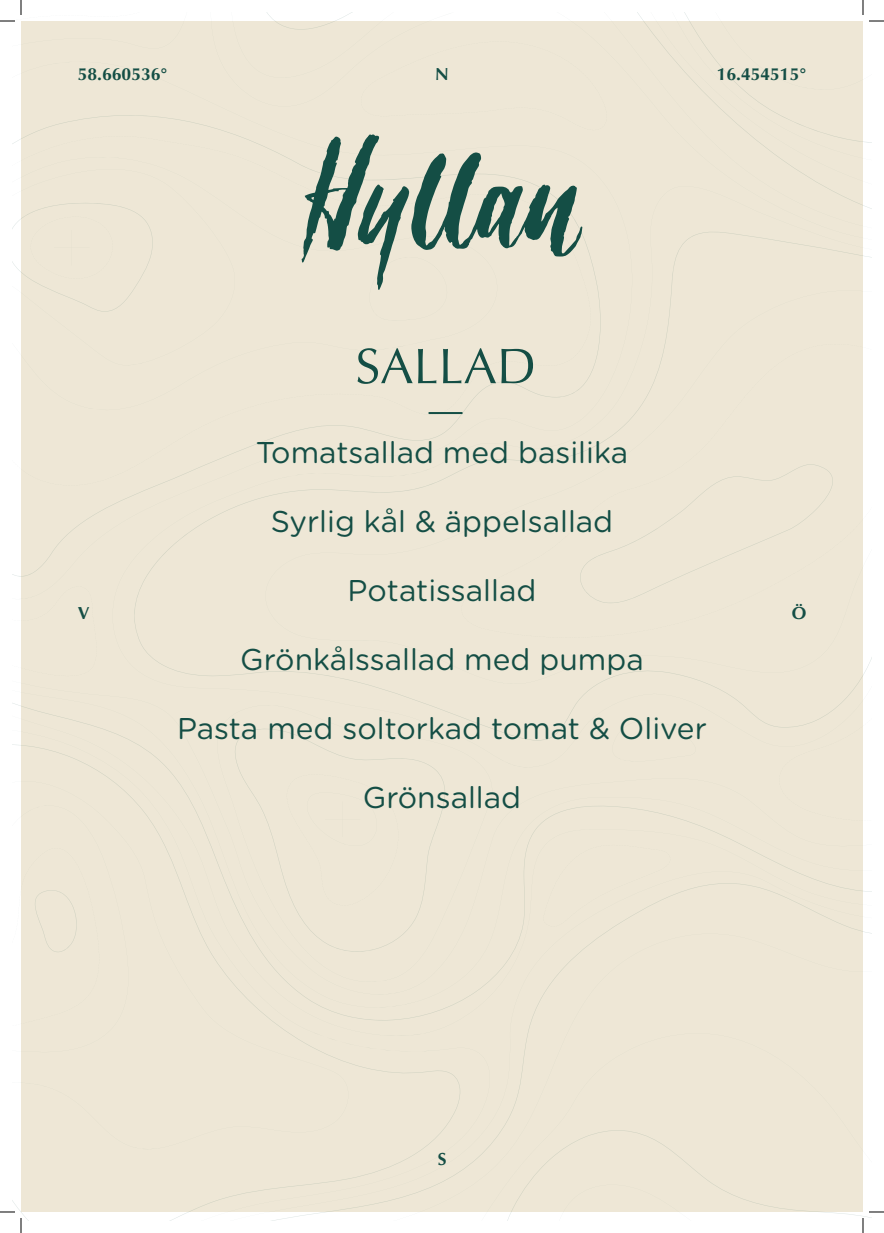
<style>
.page{position:relative;width:884px;height:1233px;background:#fff}
.page>*{position:absolute;margin:0;border:0;box-sizing:border-box;transform-origin:0 0}
.t1{font:50px "Optima";color:#144e45}
.t2{font:30px "Gotham Rounded";color:#144e45}
.t3{font:700 17.5px "Optima";color:#144e45}
</style>
<div class="page">
<div style="left:21px;top:12px;width:850px;height:830px;background:#eee7d6"></div>
<svg style="left:278px;top:12px;width:593px;height:154px;background:#efe9d9"></svg>
<div style="left:21px;top:678px;width:328px;height:164px;background:#eee7d6"></div>
<div style="left:12px;top:842px;width:859px;height:378px;background:#eee7d6"></div>
<div style="left:579px;top:462px;width:292px;height:358px;background:#eee7d6"></div>
<svg style="left:12px;top:202px;width:141px;height:474px;background:#eee8d8"></svg>
<svg style="left:12px;top:701px;width:117px;height:366px;background:#efe8d8"></svg>
<div style="left:287px;top:774px;width:111px;height:131px;background:#eee7d6"></div>
<div style="left:148px;top:1033px;width:723px;height:187px;background:#eee7d6"></div>
<div style="left:543px;top:845px;width:127px;height:81px;background:#eee7d6"></div>
<svg style="left:302px;top:42px;width:305px;height:280px;background:#d0d2c2"></svg>
<hr style="left:429px;top:412px;width:33px;height:2px;background:#144e45">
<svg style="left:0;top:1211px;width:15px;height:1px"></svg>
<svg style="left:0;top:0;width:218px;height:149px"></svg>
<svg style="left:20px;top:1218px;width:2px;height:15px"></svg>
<svg style="left:651px;top:0;width:233px;height:90px"></svg>
<svg style="left:251px;top:1184px;width:633px;height:49px"></svg>
<p class="t3" style="left:435px;top:63px;width:15px">N</p>
<p class="t3" style="left:78px;top:63px;width:91px">58.660536°</p>
<p class="t3" style="left:717px;top:63px;width:91px">16.454515°</p>
<h1 class="t1" style="left:355px;top:337px;width:182px">SALLAD</h1>
<p class="t2" style="left:256px;top:432px;width:374px">Tomatsallad med basilika</p>
<p class="t3" style="left:78px;top:602px;width:13px">V</p>
<p class="t2" style="left:271px;top:501px;width:344px">Syrlig kål &amp; äppelsallad</p>
<p class="t2" style="left:348px;top:570px;width:190px">Potatissallad</p>
<p class="t2" style="left:240px;top:639px;width:405px">Grönkålssallad med pumpa</p>
<p class="t2" style="left:177px;top:708px;width:531px">Pasta med soltorkad tomat &amp; Oliver</p>
<p class="t2" style="left:363px;top:777px;width:160px">Grönsallad</p>
<p class="t3" style="left:792px;top:602px;width:16px">Ö</p>
<p class="t3" style="left:438px;top:1149px;width:10px">S</p>
</div>
